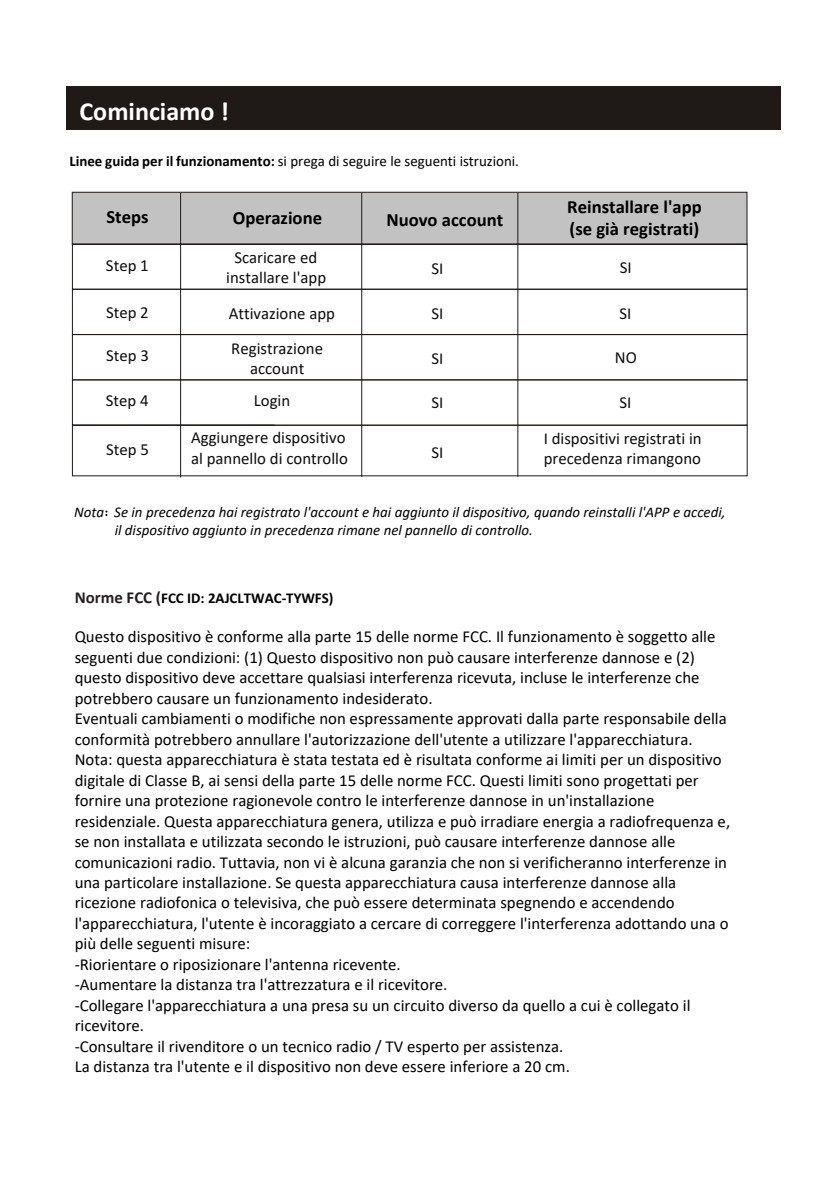
<style>
.page{position:relative;width:840px;height:1191px;background:#fff}
.page>*{position:absolute;margin:0;border:0;box-sizing:border-box;transform-origin:0 0}
.t1{font:700 26px "Calibri";color:#fff}
.t2{font:700 18.6px/22.4px "Calibri";color:#000}
.t3{font:700 18.6px "Calibri";color:#000}
.t4{font:16.8px/20.4px "Calibri";color:#000}
.t5{font:16.8px/20.2px "Calibri";color:#0d0d0d;text-align:center}
.t6{font:italic 15px/17.8px "Calibri";color:#000}
.t7{font:15px "Calibri";color:#000}
.t8{font:700 15px "Calibri";color:#000}
.s1{font-weight:700}
.s2{font-style:inherit}
.s3{font-size:16.8px;color:#241f21}
</style>
<div class="page">
<div style="left:72px;top:192px;width:674px;height:52px;background:#c2c2c2"></div>
<div style="left:72px;top:192px;width:674px;height:53px;border:1px solid #1f1a17"></div>
<div style="left:72px;top:425px;width:675px;height:51px;border:1px solid #1f1a17"></div>
<div style="left:72px;top:334px;width:675px;height:46px;border:1px solid #1f1a17"></div>
<div style="left:72px;top:289px;width:675px;height:46px;border:1px solid #1f1a17"></div>
<div style="left:72px;top:244px;width:675px;height:45px;border:1px solid #1f1a17"></div>
<hr style="left:180px;top:193px;width:1px;height:284px;background:#1f1a17">
<hr style="left:361px;top:193px;width:1px;height:284px;background:#1f1a17">
<hr style="left:517px;top:193px;width:1px;height:284px;background:#1f1a17">
<div style="left:66px;top:86px;width:714px;height:44px;background:#1f1a17"></div>
<p class="t1" style="left:79px;top:93px;width:151px">Cominciamo !</p>
<p class="t7" style="left:69px;top:150px;width:451px"><span class="s1">Linee guida per il funzionamento:</span> si prega di seguire le seguenti istruzioni.</p>
<p class="t3" style="left:106px;top:204px;width:44px">Steps</p>
<p class="t2" style="left:233px;top:206px;width:91px">Operazione</p>
<p class="t2" style="left:386px;top:208px;width:118px"><span class="s2">N</span>uovo account</p>
<p class="t5" style="left:106px;top:257px;width:44px">Step 1</p>
<p class="t5" style="left:226px;top:247px;width:101px">Scaricare ed installare l'app</p>
<p class="t5" style="left:431px;top:258px;width:13px">SI</p>
<p class="t5" style="left:106px;top:303px;width:44px">Step 2</p>
<p class="t5" style="left:228px;top:305px;width:108px">Attivazione app</p>
<p class="t5" style="left:431px;top:303px;width:13px">SI</p>
<p class="t5" style="left:106px;top:347px;width:44px">Step 3</p>
<p class="t5" style="left:231px;top:338px;width:93px">Registrazione account</p>
<p class="t5" style="left:431px;top:350px;width:13px">SI</p>
<p class="t5" style="left:106px;top:392px;width:44px">Step 4</p>
<p class="t5" style="left:254px;top:392px;width:38px">Login</p>
<p class="t5" style="left:431px;top:393px;width:13px">SI</p>
<p class="t5" style="left:106px;top:440px;width:44px">Step 5</p>
<p class="t5" style="left:191px;top:427px;width:158px;text-align:left">Aggiungere dispositivo al pannello di controllo</p>
<p class="t5" style="left:431px;top:443px;width:13px">SI</p>
<p class="t2" style="left:567px;top:195px;width:136px">Reinstallare l'app (se già registrati)</p>
<p class="t5" style="left:619px;top:259px;width:13px">SI</p>
<p class="t5" style="left:619px;top:305px;width:13px">SI</p>
<p class="t5" style="left:614px;top:348px;width:23px">NO</p>
<p class="t5" style="left:619px;top:393px;width:13px">SI</p>
<p class="t5" style="left:543px;top:428px;width:159px;text-align:left">I dispositivi registrati in precedenza rimangono</p>
<p class="t6" style="left:115px;top:502px;width:612px;text-indent:-40px">Nota Se in precedenza hai registrato l'account e hai aggiunto il dispositivo, quando reinstalli l'APP e accedi, il dispositivo aggiunto in precedenza rimane nel pannello di controllo.</p>
<p class="t8" style="left:75px;top:588px;width:260px"><span class="s3">Norme FCC</span> <span class="s3">(</span>FCC ID: 2AJCLTWAC-TYWFS)</p>
<p class="t4" style="left:75px;top:626px;width:656px">Questo dispositivo è conforme alla parte 15 delle norme FCC. Il funzionamento è soggetto alle seguenti due condizioni: (1) Questo dispositivo non può causare interferenze dannose e (2) questo dispositivo deve accettare qualsiasi interferenza ricevuta, incluse le interferenze che potrebbero causare un funzionamento indesiderato.<br>Eventuali cambiamenti o modifiche non espressamente approvati dalla parte responsabile della conformità potrebbero annullare l'autorizzazione dell'utente a utilizzare l'apparecchiatura.<br>Nota: questa apparecchiatura è stata testata ed è risultata conforme ai limiti per un dispositivo digitale di Classe B, ai sensi della parte 15 delle norme FCC. Questi limiti sono progettati per fornire una protezione ragionevole contro le interferenze dannose in un'installazione residenziale. Questa apparecchiatura genera, utilizza e può irradiare energia a radiofrequenza e, se non installata e utilizzata secondo le istruzioni, può causare interferenze dannose alle comunicazioni radio. Tuttavia, non vi è alcuna garanzia che non si verificheranno interferenze in una particolare installazione. Se questa apparecchiatura causa interferenze dannose alla ricezione radiofonica o televisiva, che può essere determinata spegnendo e accendendo l'apparecchiatura, l'utente è incoraggiato a cercare di correggere l'interferenza adottando una o più delle seguenti misure:<br>-Riorientare o riposizionare l'antenna ricevente.<br>-Aumentare la distanza tra l'attrezzatura e il ricevitore.<br>-Collegare l'apparecchiatura a una presa su un circuito diverso da quello a cui è collegato il ricevitore.<br>-Consultare il rivenditore o un tecnico radio / TV esperto per assistenza.<br>La distanza tra l'utente e il dispositivo non deve essere inferiore a 20 cm.</p>
</div>
